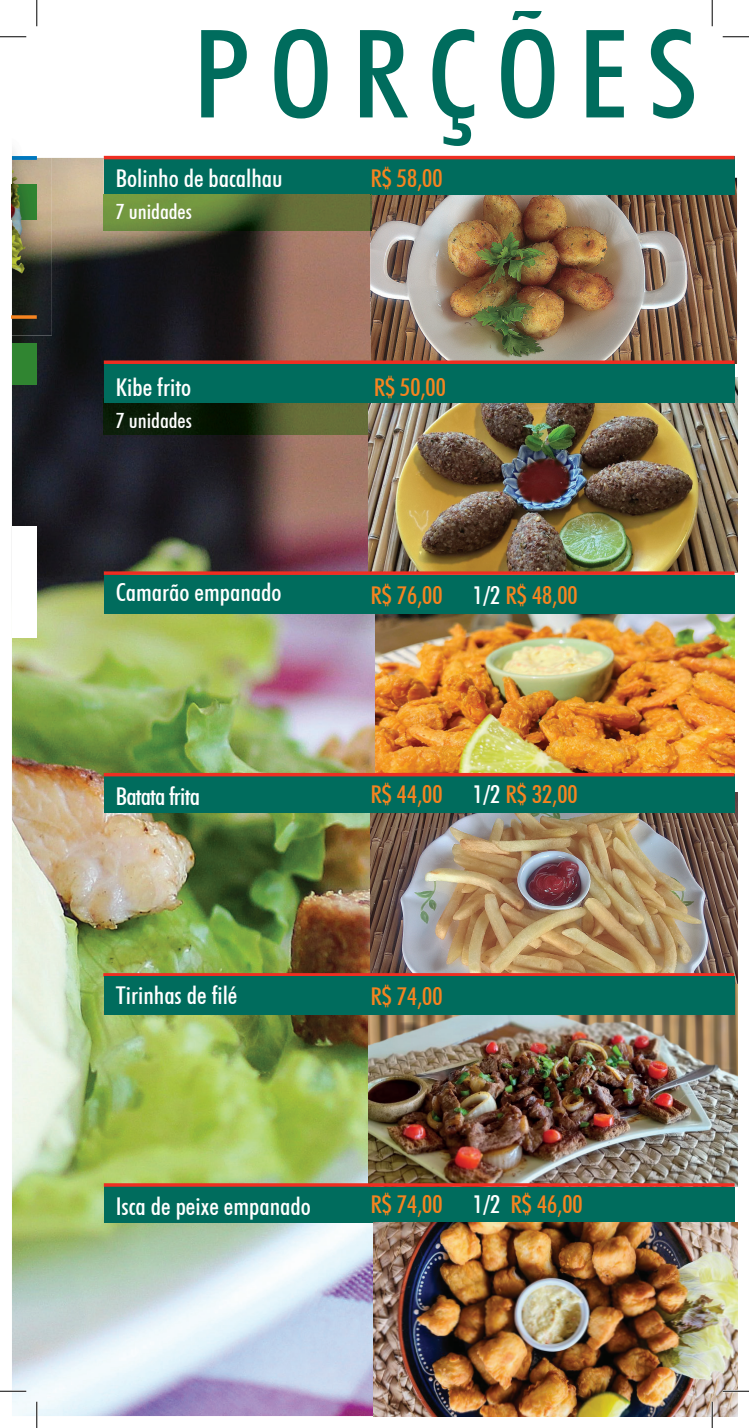
<style>
.page{position:relative;width:749px;height:1428px;background:#fff}
.page>*{position:absolute;margin:0;border:0;box-sizing:border-box;transform-origin:0 0}
.t1{font:500 condensed 122.5px "Futura BT";letter-spacing:.14em;color:#006c5d;scale:1.07 1}
.t2{font:500 condensed 24.5px "Futura BT";color:#fff;scale:1.07 1}
.t3{font:500 condensed 24.5px "Futura BT";color:#f58420;scale:1.07 1}
.t4{font:500 condensed 24.5px "Futura BT";letter-spacing:-.03em;color:#fff;scale:1.07 1}
.t5{font:500 condensed 21px "Futura BT";color:#fff;scale:1.07 1}
.s1{color:#fff}
</style>
<div class="page">
<img style="left:12px;top:158px;width:363px;height:1258px">
<img style="left:104px;top:403px;width:264px;height:31px">
<img style="left:368px;top:377px;width:368px;height:195px">
<img style="left:370px;top:178px;width:366px;height:186px">
<img style="left:375px;top:614px;width:358px;height:159px">
<img style="left:370px;top:793px;width:366px;height:191px">
<div style="left:104px;top:156px;width:630px;height:39px;background:#006c5d"></div>
<div style="left:104px;top:364px;width:630px;height:39px;background:#006c5d"></div>
<div style="left:104px;top:575px;width:630px;height:39px;background:#006c5d"></div>
<div style="left:104px;top:774px;width:630px;height:39px;background:#006c5d"></div>
<div style="left:104px;top:1184px;width:630px;height:39px;background:#006c5d"></div>
<img style="left:104px;top:195px;width:267px;height:35px">
<hr style="left:104px;top:156px;width:630px;height:3px;background:#ee2e22">
<svg style="left:104px;top:360px;width:630px;height:4px;background:#df3428"></svg>
<svg style="left:104px;top:571px;width:630px;height:4px;background:#e03628"></svg>
<hr style="left:104px;top:773px;width:630px;height:3px;background:#ee2e22">
<img style="left:373px;top:1222px;width:363px;height:194px">
<img style="left:368px;top:984px;width:368px;height:203px">
<hr style="left:103px;top:973px;width:630px;height:3px;background:#ee2e22">
<svg style="left:104px;top:1183px;width:630px;height:4px;background:#de382a"></svg>
<div style="left:104px;top:976px;width:630px;height:39px;background:#006c5d"></div>
<img style="left:12px;top:150px;width:40px;height:185px">
<img style="left:12px;top:156px;width:25px;height:4px">
<img style="left:12px;top:184px;width:25px;height:35px">
<div style="left:12px;top:343px;width:25px;height:42px;background:#308531"></div>
<svg style="left:12px;top:315px;width:25px;height:4px"></svg>
<div style="left:12px;top:526px;width:24px;height:112px;background:#fff"></div>
<hr style="left:0;top:1390px;width:26px;height:2px;background:#fff">
<hr style="left:722px;top:1390px;width:26px;height:2px;background:#fff">
<hr style="left:36px;top:1402px;width:2px;height:26px;background:#fff">
<hr style="left:710px;top:1402px;width:2px;height:26px;background:#fff">
<svg style="left:0;top:36px;width:26px;height:1px"></svg>
<svg style="left:722px;top:36px;width:26px;height:1px"></svg>
<svg style="left:0;top:1391px;width:26px;height:1px"></svg>
<svg style="left:722px;top:1391px;width:26px;height:1px"></svg>
<svg style="left:36px;top:0;width:1px;height:26px"></svg>
<svg style="left:36px;top:1402px;width:1px;height:26px"></svg>
<svg style="left:711px;top:0;width:1px;height:26px"></svg>
<svg style="left:711px;top:1402px;width:1px;height:26px"></svg>
<h1 class="t1" style="left:193px;top:0;width:473px">PORÇÕES</h1>
<p class="t2" style="left:116px;top:163px;width:157px">Bolinho de bacalhau</p>
<p class="t5" style="left:116px;top:198px;width:73px">7 unidades</p>
<p class="t3" style="left:370px;top:163px;width:69px">R$ 58,00</p>
<p class="t2" style="left:116px;top:373px;width:72px">Kibe frito</p>
<p class="t3" style="left:373px;top:373px;width:69px">R$ 50,00</p>
<p class="t5" style="left:116px;top:407px;width:73px">7 unidades</p>
<p class="t2" style="left:116px;top:578px;width:156px">Camarão empanado</p>
<p class="t4" style="left:116px;top:781px;width:80px">Batata frita</p>
<p class="t3" style="left:370px;top:580px;width:195px">R$ 76,00 <span class="s1">1/2</span> R$ 48,00</p>
<p class="t3" style="left:370px;top:779px;width:195px">R$ 44,00 <span class="s1">1/2</span> R$ 32,00</p>
<p class="t2" style="left:116px;top:980px;width:115px">Tirinhas de filé</p>
<p class="t3" style="left:370px;top:981px;width:69px">R$ 74,00</p>
<p class="t2" style="left:116px;top:1191px;width:184px">Isca de peixe empanado</p>
<p class="t3" style="left:370px;top:1189px;width:200px">R$ 74,00 <span class="s1">1/2</span> R$ 46,00</p>
</div>
